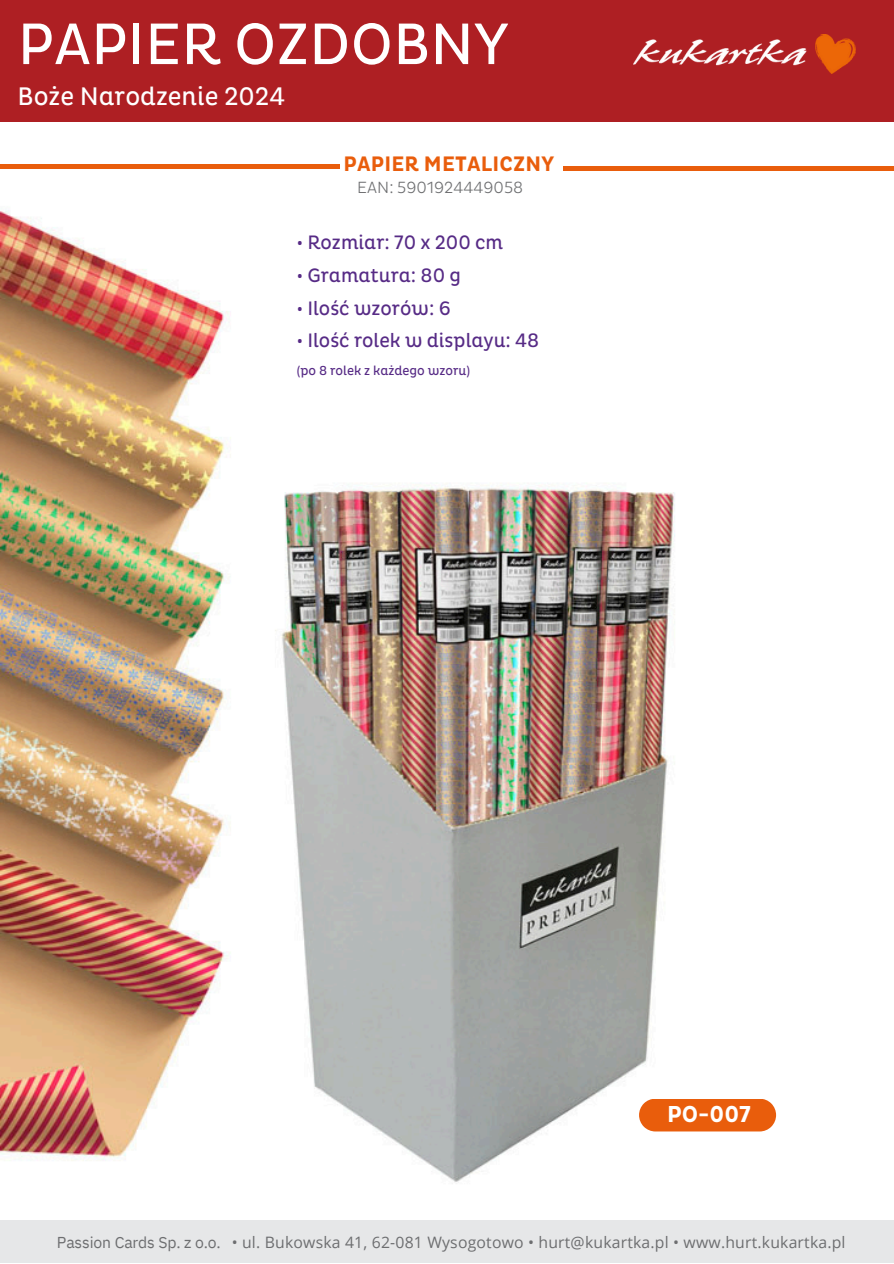
<style>
.page{position:relative;width:894px;height:1264px;background:#fff}
.page>*{position:absolute;margin:0;border:0;box-sizing:border-box;transform-origin:0 0}
.t1{font:59.55px "Pluto Cond";color:#fff}
.t2{font:25.95px "Pluto Cond";color:#fff}
.t3{font:700 23.55px "Pluto Cond";color:#fff}
.t4{font:700 21.3px "Pluto Cond";letter-spacing:.01em;color:#e95d0c}
.t5{font:19.8px "Pluto Cond";color:#572b86}
.t6{font:300 16.5px "Pluto Cond";color:#6d6e70}
.t7{font:15.75px "Open Sans";letter-spacing:.015em;color:#6d6e70}
.t8{font:15.75px "IBM Plex Sans";letter-spacing:-.01em;color:#6d6e70}
.t9{font:13.2px "Pluto Cond";color:#572b86}
</style>
<div class="page">
<img style="left:0;top:168px;width:259px;height:993px">
<hr style="left:33px;top:164px;width:307px;height:4px;background:#e95d0c">
<hr style="left:563px;top:166px;width:302px;height:4px;background:#e95d0c">
<hr style="left:624px;top:166px;width:269px;height:4px;background:#e95d0c">
<hr style="left:0;top:164px;width:276px;height:4px;background:#e95d0c">
<div style="left:0;top:1220px;width:893px;height:42px;background:#e6e7e8"></div>
<img style="left:256px;top:460px;width:478px;height:722px">
<svg style="left:639px;top:1098px;width:136px;height:33px;background:#ea681d"></svg>
<div style="left:0;top:0;width:893px;height:122px;background:#ae1f23"></div>
<img style="left:633px;top:34px;width:222px;height:40px">
<h6 class="t1" style="left:18px;top:9px;width:492px">PAPIER OZDOBNY</h6>
<h6 class="t2" style="left:18px;top:81px;width:269px">Boże Narodzenie 2024</h6>
<h3 class="t4" style="left:343px;top:151px;width:212px">PAPIER METALICZNY</h3>
<p class="t6" style="left:357px;top:177px;width:168px">EAN: 5901924449058</p>
<h4 class="t5" style="left:297px;top:231px;width:208px">• Rozmiar: 70 x 200 cm</h4>
<h4 class="t5" style="left:297px;top:264px;width:166px">• Gramatura: 80 g</h4>
<h4 class="t5" style="left:297px;top:296px;width:155px">• Ilość wzorów: 6</h4>
<h4 class="t5" style="left:297px;top:329px;width:244px">• Ilość rolek w displayu: 48</h4>
<p class="t9" style="left:297px;top:363px;width:175px">(po 8 rolek z każdego wzoru)</p>
<p class="t3" style="left:667px;top:1100px;width:85px">PO-007</p>
<p class="t8" style="left:57px;top:1231px;width:165px">Passion Cards Sp. z o.o.</p>
<h5 class="t7" style="left:231px;top:1231px;width:615px">• ul. Bukowska 41, 62-081 Wysogotowo • hurt@kukartka.pl • www.hurt.kukartka.pl</h5>
</div>
